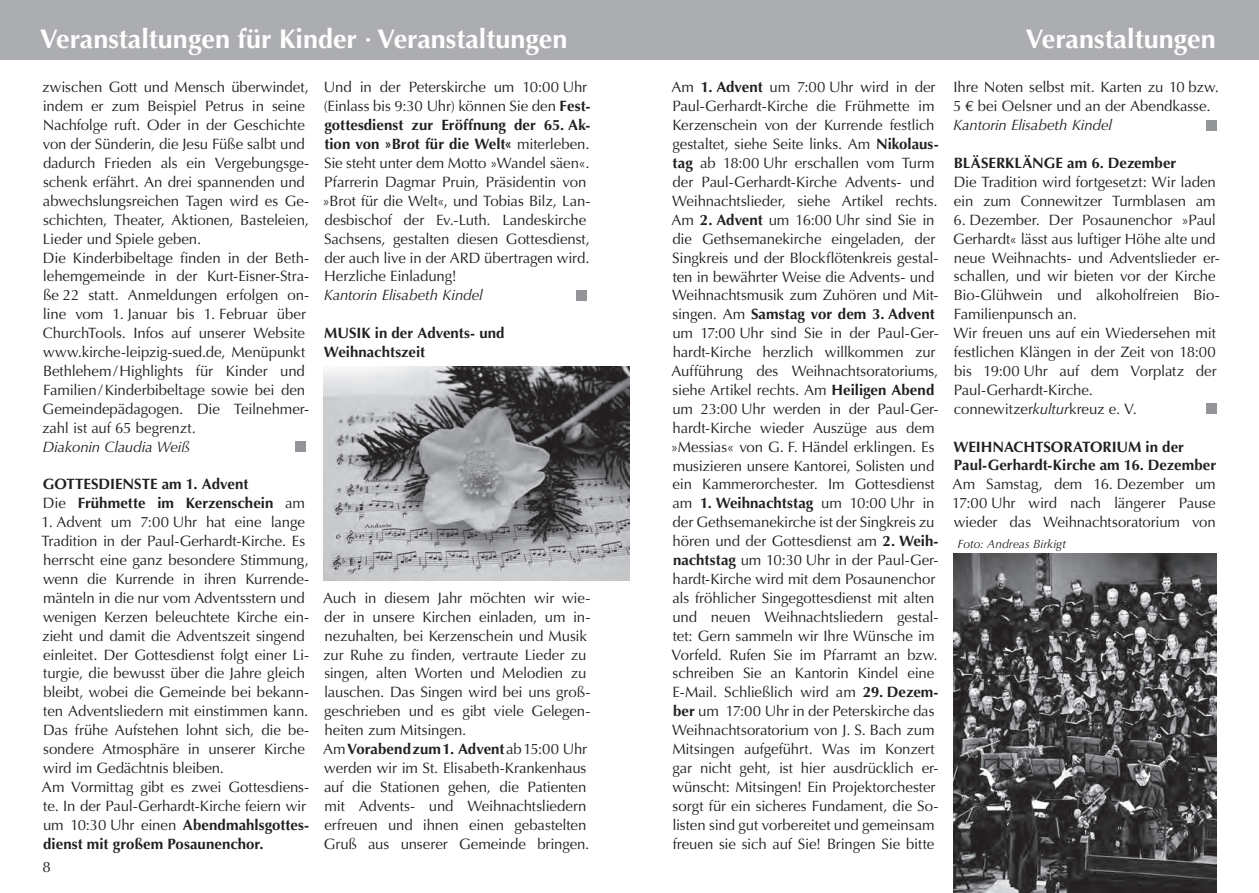
<style>
.page{position:relative;width:1259px;height:893px;background:#fff}
.page>*{position:absolute;margin:0;border:0;box-sizing:border-box;transform-origin:0 0}
.t1{font:700 27px "Optima";color:#fff}
.t2{font:15px/18.9px "Optima";letter-spacing:-.01em;color:#231f20}
.t3{font:700 15px/18.9px "Optima";color:#231f20}
.t4{font:italic 15px "Optima";letter-spacing:-.01em;color:#231f20}
.t5{font:italic 12px "Optima";color:#231f20}
.s1{font-weight:400}
.s2{font-weight:700}
.s3{font-style:italic}
</style>
<div class="page">
<div style="left:0;top:0;width:1259px;height:60px;background:#acadb1"></div>
<div style="left:295px;top:441px;width:11px;height:11px;background:#939598"></div>
<div style="left:576px;top:290px;width:11px;height:10px;background:#939598"></div>
<div style="left:1206px;top:120px;width:10px;height:10px;background:#939598"></div>
<div style="left:1206px;top:403px;width:10px;height:11px;background:#939598"></div>
<img style="left:324px;top:366px;width:305px;height:215px">
<img style="left:953px;top:554px;width:263px;height:339px">
<h1 class="t1" style="left:40px;top:23px;width:529px">Veranstaltungen für Kinder · Veranstaltungen</h1>
<p class="t2" style="left:42px;top:78px;width:268px">zwischen Gott und Mensch überwindet, indem er zum Beispiel Petrus in seine Nachfolge ruft. Oder in der Geschichte von der Sünderin, die Jesu Füße salbt und dadurch Frieden als ein Vergebungsge&shy;schenk erfährt. An drei spannenden und abwechslungsreichen Tagen wird es Ge&shy;schichten, Theater, Aktionen, Basteleien, Lieder und Spiele geben.<br>Die Kinderbibeltage finden in der Beth&shy;lehemgemeinde in der Kurt-Eisner-Stra&shy;ße 22 statt. Anmeldungen erfolgen on&shy;line vom 1. Januar bis 1. Februar über ChurchTools. Infos auf unserer Website www.kirche-leipzig-sued.de, Menüpunkt Bethlehem/Highlights für Kinder und Familien/Kinderbibeltage sowie bei den Gemeindepädagogen. Die Teilnehmer&shy;zahl ist auf 65 begrenzt.</p>
<p class="t4" style="left:42px;top:438px;width:149px">Diakonin Claudia Weiß</p>
<p class="t3" style="left:43px;top:475px;width:264px">GOTTESDIENSTE am 1. Advent<br><span class="s1">Die</span> Frühmette im Kerzenschein <span class="s1">am</span></p>
<p class="t2" style="left:41px;top:513px;width:269px">1. Advent um 7:00 Uhr hat eine lange Tradition in der Paul-Gerhardt-Kirche. Es herrscht eine ganz besondere Stimmung, wenn die Kurrende in ihren Kurrende&shy;mänteln in die nur vom Adventsstern und wenigen Kerzen beleuchtete Kirche ein&shy;zieht und damit die Adventszeit singend einleitet. Der Gottesdienst folgt einer Li&shy;turgie, die bewusst über die Jahre gleich bleibt, wobei die Gemeinde bei bekann&shy;ten Adventsliedern mit einstimmen kann.<br>Das frühe Aufstehen lohnt sich, die be&shy;sondere Atmosphäre in unserer Kirche wird im Gedächtnis bleiben.<br>Am Vormittag gibt es zwei Gottesdiens&shy;te. In der Paul-Gerhardt-Kirche feiern wir um 10:30 Uhr einen <span class="s2">Abendmahlsgottes&shy;dienst mit großem Posaunenchor.</span></p>
<p class="t2" style="left:322px;top:78px;width:269px">Und in der Peterskirche um 10:00 Uhr (Einlass bis 9:30 Uhr) können Sie den <span class="s2">Fest&shy;gottesdienst zur Eröffnung der 65. Ak&shy;tion von »Brot für die Welt«</span> miterleben.<br>Sie steht unter dem Motto »Wandel säen«.<br>Pfarrerin Dagmar Pruin, Präsidentin von »Brot für die Welt«, und Tobias Bilz, Lan&shy;desbischof der Ev.-Luth. Landeskirche Sachsens, gestalten diesen Gottesdienst, der auch live in der ARD übertragen wird.<br>Herzliche Einladung!</p>
<p class="t4" style="left:324px;top:287px;width:161px">Kantorin Elisabeth Kindel</p>
<p class="t3" style="left:324px;top:324px;width:182px">MUSIK in der Advents- und<br>Weihnachtszeit</p>
<p class="t2" style="left:323px;top:588px;width:269px">Auch in diesem Jahr möchten wir wie&shy;der in unsere Kirchen einladen, um in&shy;nezuhalten, bei Kerzenschein und Musik zur Ruhe zu finden, vertraute Lieder zu singen, alten Worten und Melodien zu lauschen. Das Singen wird bei uns groß&shy;geschrieben und es gibt viele Gelegen&shy;heiten zum Mitsingen.<br>Am <span class="s2">Vorabend zum 1. Advent</span> ab 15:00 Uhr werden wir im St. Elisabeth-Krankenhaus auf die Stationen gehen, die Patienten mit Advents- und Weihnachtsliedern erfreuen und ihnen einen gebastelten Gruß aus unserer Gemeinde bringen.</p>
<p class="t2" style="left:43px;top:857px;width:10px">8</p>
<h1 class="t1" style="left:1025px;top:23px;width:192px">Veranstaltungen</h1>
<p class="t2" style="left:670px;top:78px;width:269px">Am <span class="s2">1. Advent</span> um 7:00 Uhr wird in der Paul-Gerhardt-Kirche die Frühmette im Kerzenschein von der Kurrende festlich gestaltet, siehe Seite links. Am <span class="s2">Nikolaus&shy;tag</span> ab 18:00 Uhr erschallen vom Turm der Paul-Gerhardt-Kirche Advents- und Weihnachtslieder, siehe Artikel rechts.<br>Am <span class="s2">2. Advent</span> um 16:00 Uhr sind Sie in die Gethsemanekirche eingeladen, der Singkreis und der Blockflötenkreis gestal&shy;ten in bewährter Weise die Advents- und Weihnachtsmusik zum Zuhören und Mit&shy;singen. Am <span class="s2">Samstag vor dem 3. Advent </span>um 17:00 Uhr sind Sie in der Paul-Ger&shy;hardt-Kirche herzlich willkommen zur Aufführung des Weihnachtsoratoriums, siehe Artikel rechts. Am <span class="s2">Heiligen Abend </span>um 23:00 Uhr werden in der Paul-Ger&shy;hardt-Kirche wieder Auszüge aus dem »Messias« von G. F. Händel erklingen. Es musizieren unsere Kantorei, Solisten und ein Kammerorchester. Im Gottesdienst am <span class="s2">1. Weihnachtstag</span> um 10:00 Uhr in der Gethsemanekirche ist der Singkreis zu hören und der Gottesdienst am <span class="s2">2. Weih&shy;nachtstag</span> um 10:30 Uhr in der Paul-Ger&shy;hardt-Kirche wird mit dem Posaunenchor als fröhlicher Singegottesdienst mit alten und neuen Weihnachtsliedern gestal&shy;tet: Gern sammeln wir Ihre Wünsche im Vorfeld. Rufen Sie im Pfarramt an bzw. schreiben Sie an Kantorin Kindel eine E-Mail. Schließlich wird am <span class="s2">29. Dezem&shy;ber</span> um 17:00 Uhr in der Peterskirche das Weihnachtsoratorium von J. S. Bach zum Mitsingen aufgeführt. Was im Konzert gar nicht geht, ist hier ausdrücklich er&shy;wünscht: Mitsingen! Ein Projektorchester sorgt für ein sicheres Fundament, die So&shy;listen sind gut vorbereitet und gemeinsam freuen sie sich auf Sie! Bringen Sie bitte</p>
<p class="t2" style="left:953px;top:78px;width:267px">Ihre Noten selbst mit. Karten zu 10 bzw.<br>5 € bei Oelsner und an der Abendkasse.</p>
<p class="t4" style="left:953px;top:116px;width:161px">Kantorin Elisabeth Kindel</p>
<p class="t3" style="left:954px;top:154px;width:224px">BLÄSERKLÄNGE am 6. Dezember</p>
<p class="t2" style="left:953px;top:173px;width:264px">Die Tradition wird fortgesetzt: Wir laden ein zum Connewitzer Turmblasen am</p>
<p class="t2" style="left:953px;top:210px;width:268px">6. Dezember. Der Posaunenchor »Paul Gerhardt« lässt aus luftiger Höhe alte und neue Weihnachts- und Adventslieder er&shy;schallen, und wir bieten vor der Kirche Bio-Glühwein und alkoholfreien Bio-Familienpunsch an.<br>Wir freuen uns auf ein Wiedersehen mit festlichen Klängen in der Zeit von 18:00 bis 19:00 Uhr auf dem Vorplatz der Paul-Gerhardt-Kirche. connewitzer<span class="s3">kultur</span>kreuz e. V.</p>
<p class="t3" style="left:953px;top:437px;width:264px">WEIHNACHTSORATORIUM in der<br>Paul-Gerhardt-Kirche am 16. Dezember</p>
<p class="t2" style="left:952px;top:475px;width:265px;text-align:justify">Am Samstag, dem 16. Dezember um 17:00 Uhr wird nach längerer Pause wieder das Weihnachtsoratorium von</p>
<p class="t5" style="left:957px;top:537px;width:110px">Foto: Andreas Birkigt</p>
</div>
